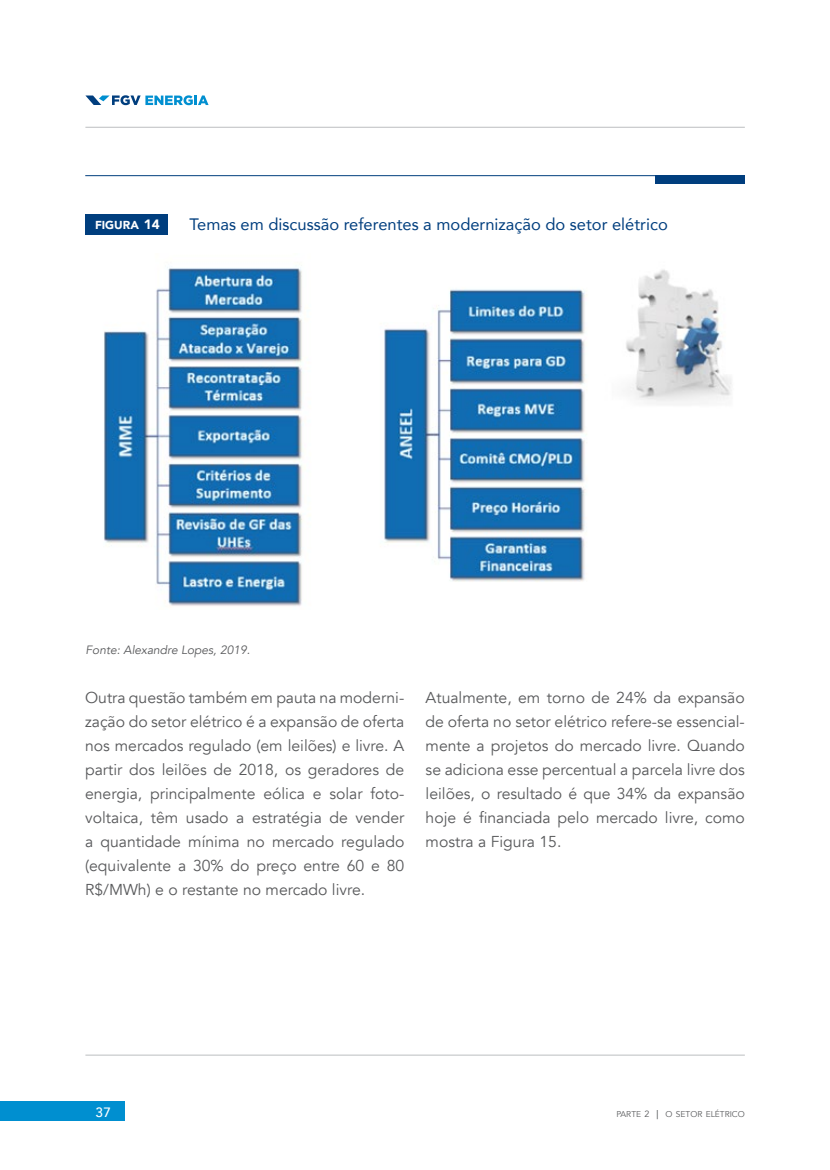
<style>
.page{position:relative;width:830px;height:1170px;background:#fff}
.page>*{position:absolute;margin:0;border:0;box-sizing:border-box;transform-origin:0 0}
.t1{font:16.5px "Avenir";color:#003e7e}
.t2{font:15.75px/24px "Avenir";color:#58595b;text-align:justify}
.t3{font:500 13.5px "Avenir";color:#fff}
.t4{font:italic 12px "Avenir";color:#58595b}
.t5{font:900 11.55px "Avenir";color:#fff}
.t6{font:8.4px "Avenir";color:#58595b}
.s1{font-size:13.5px}
.s2{font-size:9px}
.s3{font-size:12px}
</style>
<div class="page">
<div style="left:85px;top:214px;width:83px;height:20px;background:#003e7e"></div>
<hr style="left:85px;top:175px;width:659px;height:1px;background:#003e7e">
<div style="left:655px;top:175px;width:89px;height:9px;background:#003e7e"></div>
<img style="left:103px;top:267px;width:629px;height:340px">
<div style="left:0;top:1101px;width:125px;height:19px;background:#008fd0"></div>
<svg style="left:85px;top:95px;width:123px;height:10px"></svg>
<hr style="left:85px;top:127px;width:659px;height:1px;background:#bcbec0">
<hr style="left:85px;top:1054px;width:659px;height:1px;background:#bcbec0">
<p class="t5" style="left:95px;top:215px;width:66px">FIGURA <span class="s1">14</span></p>
<p class="t1" style="left:189px;top:211px;width:479px">Temas em discussão referentes a modernização do setor elétrico</p>
<p class="t4" style="left:86px;top:643px;width:166px">Fonte: Alexandre Lopes, 2019.</p>
<p class="t2" style="left:85px;top:685px;width:320px">Outra questão também em pauta na moderni&shy;zação do setor elétrico é a expansão de oferta nos mercados regulado (em leilões) e livre. A partir dos leilões de 2018, os geradores de energia, principalmente eólica e solar foto&shy;voltaica, têm usado a estratégia de vender a quantidade mínima no mercado regulado (equivalente a 30% do preço entre 60 e 80<br>R$/MWh) e o restante no mercado livre.</p>
<p class="t2" style="left:425px;top:685px;width:320px">Atualmente, em torno de 24% da expansão de oferta no setor elétrico refere-se essencial&shy;mente a projetos do mercado livre. Quando se adiciona esse percentual a parcela livre dos leilões, o resultado é que 34% da expansão hoje é financiada pelo mercado livre, como mostra a Figura 15.</p>
<p class="t3" style="left:95px;top:1099px;width:17px">37</p>
<p class="t6" style="left:616px;top:1109px;width:130px">PARTE <span class="s2">2</span> <span class="s3">|</span> O SETOR ELÉTRICO</p>
</div>
